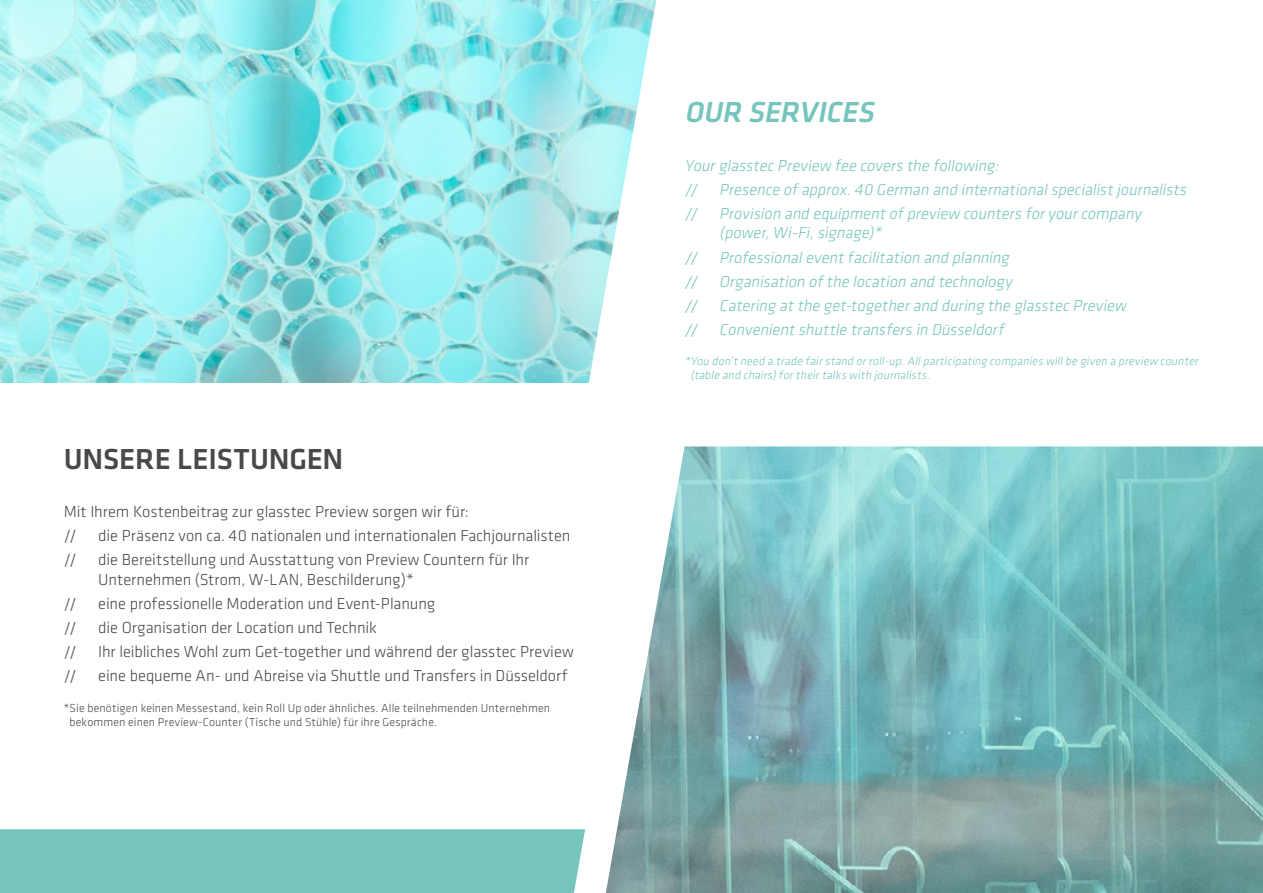
<style>
.page{position:relative;width:1263px;height:893px;background:#fff}
.page>*{position:absolute;margin:0;border:0;box-sizing:border-box;transform-origin:0 0}
.t1{font:500 30px "Klavika";letter-spacing:-.005em;color:#494948}
.t2{font:italic 500 30px "Klavika";color:#75c5bd}
.t3{font:300 16.5px/24px "Klavika";letter-spacing:-.005em;color:#494948}
.t4{font:italic 300 16.5px/24px "Klavika";color:#75c5bd}
.t5{font:300 12px/14.4px "Klavika";letter-spacing:.01em;color:#494948}
.t6{font:italic 300 12px/14.4px "Klavika";color:#75c5bd}
</style>
<div class="page">
<img style="left:606px;top:446px;width:657px;height:447px">
<img style="left:0;top:0;width:656px;height:383px">
<div style="left:0;top:829px;width:585px;height:64px;background:#75c5bd"></div>
<h1 class="t1" style="left:64px;top:439px;width:281px">UNSERE LEISTUNGEN</h1>
<p class="t3" style="left:64px;top:499px;width:407px">Mit Ihrem Kostenbeitrag zur glasstec Preview sorgen wir für: //</p>
<p class="t3" style="left:98px;top:523px;width:474px">die Präsenz von ca. 40 nationalen und internationalen Fachjournalisten</p>
<p class="t3" style="left:64px;top:548px;width:14px">//</p>
<p class="t3" style="left:98px;top:550px;width:432px;line-height:19.8px">die Bereitstellung und Ausstattung von Preview Countern für Ihr<br>Unternehmen (Strom, W-LAN, Beschilderung)*</p>
<p class="t3" style="left:64px;top:591px;width:14px">//</p>
<p class="t3" style="left:98px;top:591px;width:338px">eine professionelle Moderation und Event-Planung</p>
<p class="t3" style="left:64px;top:615px;width:14px">//</p>
<p class="t3" style="left:98px;top:615px;width:280px">die Organisation der Location und Technik</p>
<p class="t3" style="left:64px;top:640px;width:14px">//</p>
<p class="t3" style="left:98px;top:640px;width:477px">Ihr leibliches Wohl zum Get-together und während der glasstec Preview</p>
<p class="t3" style="left:64px;top:664px;width:14px">//</p>
<p class="t3" style="left:98px;top:664px;width:471px">eine bequeme An- und Abreise via Shuttle und Transfers in Düsseldorf</p>
<p class="t5" style="left:70px;top:700px;width:482px;text-indent:-6px">*Sie benötigen keinen Messestand, kein Roll Up oder ähnliches. Alle teilnehmenden Unternehmen bekommen einen Preview-Counter (Tische und Stühle) für ihre Gespräche.</p>
<h1 class="t2" style="left:685px;top:92px;width:197px">OUR SERVICES</h1>
<p class="t4" style="left:685px;top:153px;width:507px">Yourglasstec Preview fee covers the following:<br>// Presence ofapprox.40 German and internationalspecialistjournalists // Provision and equipmentofpreview counters foryourcompany</p>
<p class="t4" style="left:685px;top:221px;width:446px;text-indent:35px">(power,Wi-Fi,signage)*<br>// Professionaleventfacilitation and planning<br>// Organisation ofthe location and technology<br>// Catering atthe get-togetherand during the glasstec Preview // Convenientshuttle transfers in Düsseldorf</p>
<p class="t6" style="left:690px;top:354px;width:512px;text-indent:-6px">*You don’tneed a trade fairstand orroll-up.Allparticipating companies willbe given a preview counter (table and chairs)fortheirtalks with journalists.</p>
</div>
